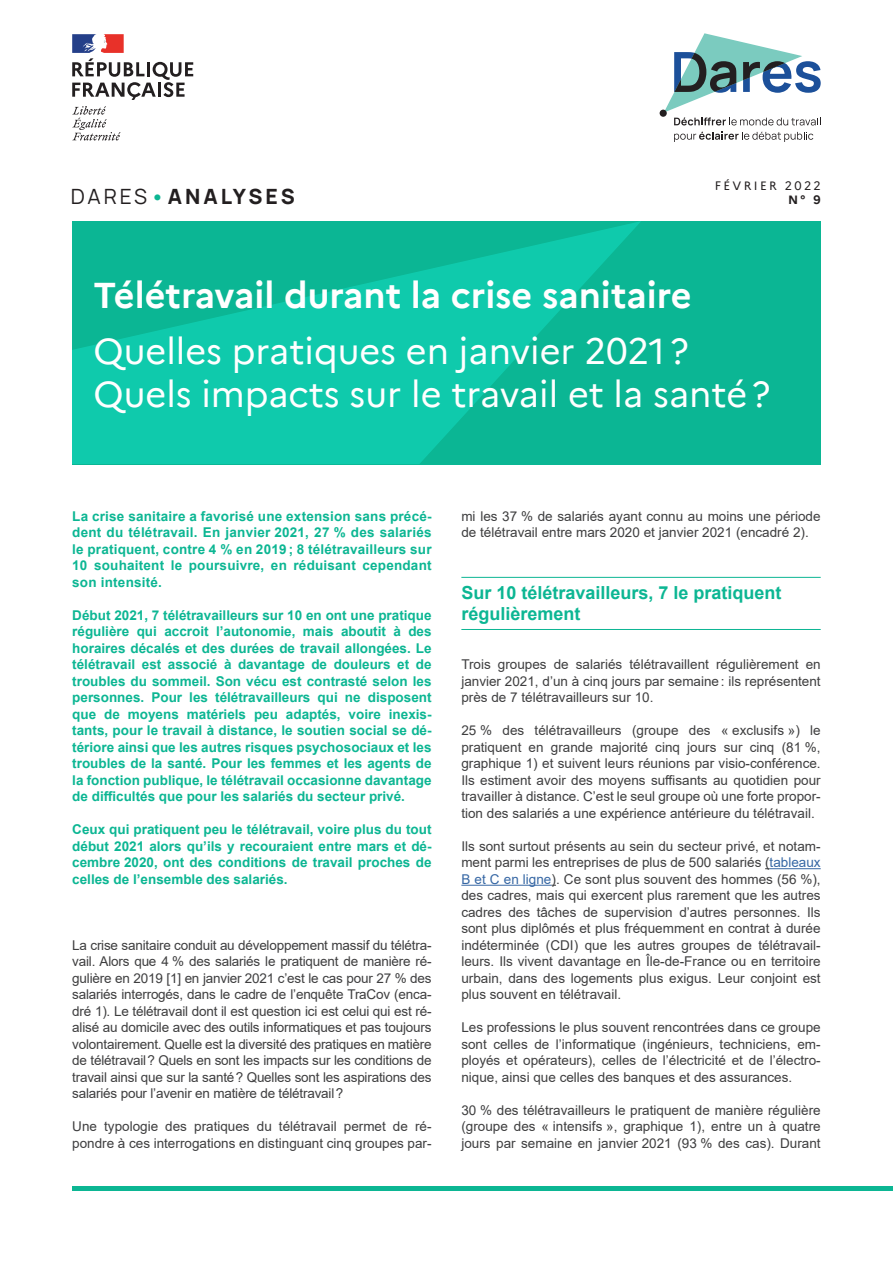
<style>
.page{position:relative;width:893px;height:1263px;background:#fff}
.page>*{position:absolute;margin:0;border:0;box-sizing:border-box;transform-origin:0 0}
.t1{font:36px/43.2px "Marianne";color:#fff}
.t2{font:700 36px "Marianne";color:#fff}
.t3{font:800 21px "Manrope";letter-spacing:.14em;color:#231f20}
.t4{font:700 18px/21.6px "Arial";color:#0cb693}
.t5{font:13.5px/16.5px "Arial";color:#3e3e3f;text-align:justify}
.t6{font:700 13.5px/16.5px "Arial";color:#0cb693;text-align:justify}
.t7{font:12px "Marianne";letter-spacing:.2em;color:#231f20}
.t8{font:700 12px "Marianne";color:#231f20}
.s1{font-weight:400}
.s2{font-weight:700;color:#0cb693}
.s3{color:#3667a4}
</style>
<div class="page">
<svg style="left:72px;top:106px;width:49px;height:34px"></svg>
<svg style="left:72px;top:34px;width:121px;height:66px"></svg>
<div style="left:660px;top:110px;width:7px;height:7px;background:#231f20;border-radius:50%"></div>
<svg style="left:674px;top:132px;width:139px;height:10px"></svg>
<svg style="left:664px;top:34px;width:157px;height:91px"></svg>
<div style="left:72px;top:1186px;width:821px;height:5px;background:#0cb693"></div>
<div style="left:72px;top:221px;width:749px;height:243px;background:#0bb694"></div>
<svg style="left:72px;top:221px;width:569px;height:243px;fill:#0fcaac"></svg>
<hr style="left:461px;top:577px;width:360px;height:1px;background:#0cb693">
<hr style="left:461px;top:629px;width:360px;height:1px;background:#0cb693">
<hr style="left:770px;top:868px;width:51px;height:1px;background:#3667a4">
<hr style="left:461px;top:885px;width:90px;height:1px;background:#3667a4">
<h2 class="t3" style="left:71px;top:182px;width:226px"><span class="s1">DARES</span><span class="s2">•</span>ANALYSES</h2>
<p class="t7" style="left:715px;top:176px;width:107px">FÉVRIER 2022</p>
<p class="t8" style="left:788px;top:191px;width:34px">N° 9</p>
<h1 class="t2" style="left:94px;top:267px;width:599px">Télétravail durant la crise sanitaire</h1>
<h1 class="t1" style="left:94px;top:327px;width:678px">Quelles pratiques en janvier 2021?<br>Quels impacts sur le travail et la santé?</h1>
<p class="t6" style="left:72px;top:508px;width:361px">La crise sanitaire a favorisé une extension sans précé&shy;dent du télétravail. En janvier 2021, 27 % des salariés le pratiquent, contre 4 % en 2019 ; 8 télétravailleurs sur 10 souhaitent le poursuivre, en réduisant cependant son intensité.</p>
<p class="t6" style="left:72px;top:607px;width:361px">Début 2021, 7 télétravailleurs sur 10 en ont une pratique régulière qui accroit l’autonomie, mais aboutit à des horaires décalés et des durées de travail allongées. Le télétravail est associé à davantage de douleurs et de troubles du sommeil. Son vécu est contrasté selon les personnes. Pour les télétravailleurs qui ne disposent que de moyens matériels peu adaptés, voire inexis&shy;tants, pour le travail à distance, le soutien social se dé&shy;tériore ainsi que les autres risques psychosociaux et les troubles de la santé. Pour les femmes et les agents de la fonction publique, le télétravail occasionne davantage de difficultés que pour les salariés du secteur privé.</p>
<p class="t6" style="left:72px;top:821px;width:361px">Ceux qui pratiquent peu le télétravail, voire plus du tout début 2021 alors qu’ils y recouraient entre mars et dé&shy;cembre 2020, ont des conditions de travail proches de celles de l’ensemble des salariés.</p>
<p class="t5" style="left:72px;top:937px;width:361px">La crise sanitaire conduit au développement massif du télétra&shy;vail. Alors que 4 % des salariés le pratiquent de manière ré&shy;gulière en 2019 [1] en janvier 2021 c’est le cas pour 27 % des salariés interrogés, dans le cadre de l’enquête TraCov (enca&shy;dré 1). Le télétravail dont il est question ici est celui qui est ré&shy;alisé au domicile avec des outils informatiques et pas toujours volontairement. Quelle est la diversité des pratiques en matière de télétravail? Quels en sont les impacts sur les conditions de travail ainsi que sur la santé? Quelles sont les aspirations des salariés pour l’avenir en matière de télétravail?</p>
<p class="t5" style="left:72px;top:1118px;width:361px">Une typologie des pratiques du télétravail permet de ré&shy;pondre à ces interrogations en distinguant cinq groupes par-</p>
<p class="t5" style="left:461px;top:508px;width:361px">mi les 37 % de salariés ayant connu au moins une période de télétravail entre mars 2020 et janvier 2021 (encadré 2).</p>
<h3 class="t4" style="left:461px;top:582px;width:322px">Sur 10 télétravailleurs, 7 le pratiquent régulièrement</h3>
<p class="t5" style="left:461px;top:656px;width:361px">Trois groupes de salariés télétravaillent régulièrement en janvier 2021, d’un à cinq jours par semaine: ils représentent près de 7 télétravailleurs sur 10.</p>
<p class="t5" style="left:461px;top:722px;width:361px">25 % des télétravailleurs (groupe des « exclusifs ») le pratiquent en grande majorité cinq jours sur cinq (81 %, graphique 1) et suivent leurs réunions par visio-conférence.<br>Ils estiment avoir des moyens suffisants au quotidien pour travailler à distance. C’est le seul groupe où une forte propor&shy;tion des salariés a une expérience antérieure du télétravail.</p>
<p class="t5" style="left:461px;top:838px;width:361px">Ils sont surtout présents au sein du secteur privé, et notam&shy;ment parmi les entreprises de plus de 500 salariés (<span class="s3">tableaux B et C en ligne</span>). Ce sont plus souvent des hommes (56 %), des cadres, mais qui exercent plus rarement que les autres cadres des tâches de supervision d’autres personnes. Ils sont plus diplômés et plus fréquemment en contrat à durée indéterminée (CDI) que les autres groupes de télétravail&shy;leurs. Ils vivent davantage en Île-de-France ou en territoire urbain, dans des logements plus exigus. Leur conjoint est plus souvent en télétravail.</p>
<p class="t5" style="left:461px;top:1019px;width:361px">Les professions le plus souvent rencontrées dans ce groupe sont celles de l’informatique (ingénieurs, techniciens, em&shy;ployés et opérateurs), celles de l’électricité et de l’électro&shy;nique, ainsi que celles des banques et des assurances.</p>
<p class="t5" style="left:461px;top:1102px;width:361px">30 % des télétravailleurs le pratiquent de manière régulière (groupe des « intensifs », graphique 1), entre un à quatre jours par semaine en janvier 2021 (93 % des cas). Durant</p>
</div>
